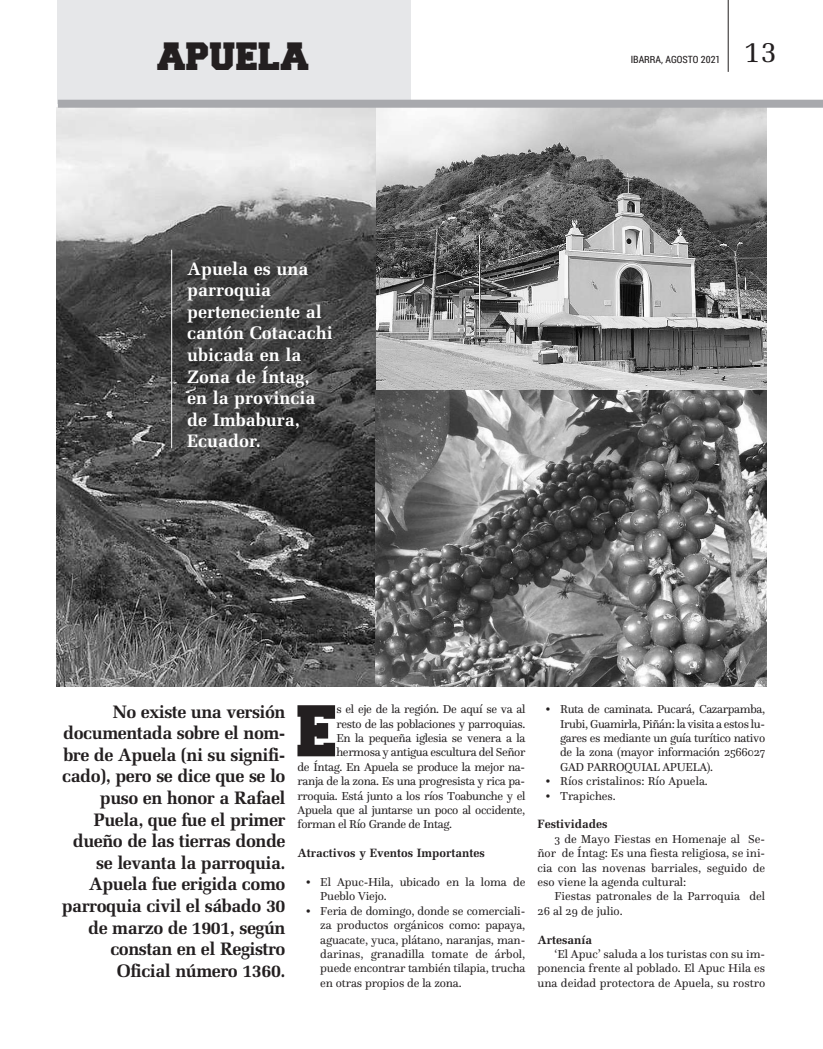
<style>
.page{position:relative;width:823px;height:1049px;background:#fff}
.page>*{position:absolute;margin:0;border:0;box-sizing:border-box;transform-origin:0 0}
.t1{font:61.3px "Freshman";color:#231f20}
.t2{font:33.3px "Freshman";color:#231f20}
.t3{font:30px "Melior";color:#231f20}
.t4{font:700 18px/21.6px "Melior";letter-spacing:-.03em;color:#231f20;text-align:right}
.t5{font:700 18px/21.6px "Melior";color:#fff}
.t6{font:12px/14.4px "Questa";letter-spacing:-.025em;color:#231f20;text-align:justify}
.t7{font:12px/14.4px "Questa";color:#231f20}
.t8{font:700 12px "Melior";color:#231f20}
.t9{font:10px "Roboto Condensed";color:#231f20}
</style>
<div class="page">
<img style="left:376px;top:108px;width:389px;height:579px">
<svg style="left:57px;top:104px;width:319px;height:583px;background:#6a6a6a"></svg>
<hr style="left:727px;top:0;width:1px;height:72px;background:#231f20">
<div style="left:57px;top:0;width:353px;height:104px;background:#e6e7e9"></div>
<div style="left:58px;top:100px;width:764px;height:8px;background:#a8a9ad"></div>
<hr style="left:171px;top:250px;width:1px;height:198px;background:#fff">
<h2 class="t2" style="left:157px;top:42px;width:154px">APUELA</h2>
<h3 class="t5" style="left:187px;top:259px;width:147px">Apue la es una pa rro quia<br>per te ne cien te al can tón Co ta ca chi ubi ca da en la<br>Zo na de Ín tag, en la pro vin cia de Im ba bu ra,<br>Ecua dor.</h3>
<p class="t9" style="left:630px;top:53px;width:91px">IBARRA, AGOSTO 2021</p>
<h3 class="t3" style="left:743px;top:40px;width:35px">13</h3>
<p class="t4" style="left:62px;top:702px;width:225px">No exis te una ver sión<br>do cu men ta da so bre el nom - bre de Apue la (ni su sig ni fi - ca do), pe ro se di ce que se lo pu so en ho nor a Ra fael<br>Pue la, que fue el pri mer due ño de las tie rras don de se le van ta la pa rro quia.<br>Apue la fue eri gi da co mo<br>pa rro quia ci vil el sá ba do 30 de mar zo de 1901, se gún cons tan en el Re gis tro<br>Oficial nú me ro 1360.</p>
<h1 class="t1" style="left:297px;top:704px;width:42px">E</h1>
<p class="t6" style="left:336px;top:703px;width:190px">s el eje de la re gión. De aquí se va al</p>
<p class="t6" style="left:336px;top:717px;width:190px">res to de las po bla cio nes y pa rro quias.</p>
<p class="t6" style="left:336px;top:732px;width:190px">En la pe que ña igle sia se ve ne ra a la</p>
<p class="t6" style="left:336px;top:746px;width:190px">her mo sa y an ti gua es cul tu ra del Se ñor</p>
<p class="t6" style="left:297px;top:761px;width:229px">de Ín tag. En Apue la se pro du ce la me jor na -</p>
<p class="t6" style="left:297px;top:775px;width:229px">ran ja de la zo na. Es una pro gre sis ta y ri ca pa -</p>
<p class="t6" style="left:297px;top:789px;width:229px">rro quia. Es tá jun to a los ríos Toa bun che y el</p>
<p class="t6" style="left:297px;top:804px;width:229px">Apue la que al jun tar se un po co al oc ci den te,</p>
<p class="t6" style="left:297px;top:818px;width:156px">for man el Río Gran de de In tag.</p>
<p class="t8" style="left:297px;top:848px;width:189px">Atrac ti vos y Even tos Im por tan tes</p>
<p class="t6" style="left:320px;top:876px;width:206px;text-indent:-14px">• El Apuc-Hi la, ubi ca do en la lo ma de<br>Pue blo Vie jo.</p>
<p class="t6" style="left:320px;top:905px;width:206px;text-indent:-14px">• Fe ria de do min go, don de se co mer cia li - za pro duc tos or gá ni cos co mo: pa pa ya, agua ca te, yu ca, plá ta no, na ran jas, man - da ri nas, gra na di lla to ma te de ár bol, pue de en con trar tam bién ti la pia, tru cha en otras pro pios de la zo na.</p>
<p class="t6" style="left:559px;top:703px;width:206px;text-indent:-14px">• Ru ta de ca mi na ta. Pu ca rá, Ca zar pam ba, Iru bi, Gua mir la, Pi ñán: la vi si ta a es tos lu - ga res es me dian te un guía tur íti co na ti vo de la zo na (ma yor in for ma ción 2566027<br>GAD PA RRO QUIAL APUE LA).</p>
<p class="t7" style="left:545px;top:775px;width:163px">• Ríos cris ta li nos: Río Apue la.</p>
<p class="t7" style="left:545px;top:789px;width:71px">• Tra pi ches.</p>
<p class="t8" style="left:537px;top:819px;width:71px">Fes ti vi da des</p>
<p class="t6" style="left:537px;top:833px;width:229px;text-indent:17px">3 de Ma yo Fies tas en Ho me na je al Se - ñor de Ín tag: Es una fies ta re li gio sa, se ini - cia con las no ve nas ba rria les, se gui do de eso vie ne la agen da cul tu ral:</p>
<p class="t7" style="left:537px;top:890px;width:229px;text-indent:17px">Fies tas pa tro na les de la Pa rro quia del<br>26 al 29 de ju lio.</p>
<p class="t8" style="left:537px;top:934px;width:56px">Ar te sa nía</p>
<p class="t6" style="left:537px;top:948px;width:229px;text-indent:17px">‘El Apuc’ sa lu da a los tu ris tas con su im - po nen cia fren te al po bla do. El Apuc Hi la es una dei dad pro tec to ra de Apue la, su ros tro</p>
</div>
